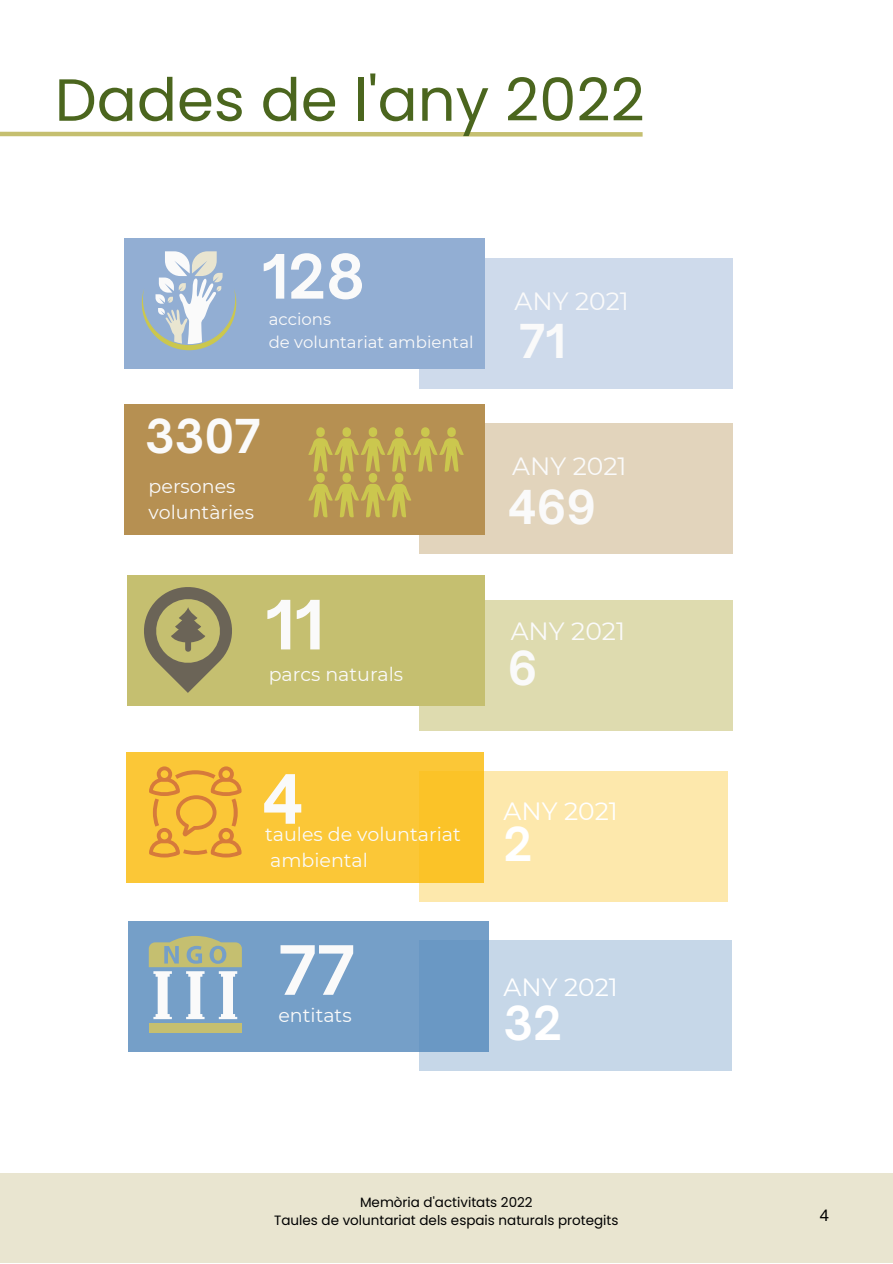
<style>
.page{position:relative;width:893px;height:1264px;background:#fff}
.page>*{position:absolute;margin:0;border:0;box-sizing:border-box;transform-origin:0 0}
.t1{font:700 64.95px "Open Sauce One";color:#fafafa}
.t2{font:59.4px "Poppins";color:#4b661e}
.t3{font:700 58.5px "Open Sauce One";color:#fafafa}
.t4{font:700 44.7px "Open Sauce One";color:#fafafa}
.t5{font:700 44.7px "Open Sauce One";color:#fff}
.t6{font:24.9px "Montserrat";color:#fafafa}
.t7{font:24.9px "Montserrat";color:#fff}
.t8{font:19.05px "Montserrat";color:#fafafa}
.t9{font:16.5px "Montserrat";color:#fafafa}
.t10{font:15px "Open Sauce One";color:#000}
.t11{font:13.5px "Poppins";color:#000}
</style>
<div class="page">
<div style="left:419px;top:423px;width:313px;height:130px;background:#e2d4bc"></div>
<div style="left:124px;top:405px;width:361px;height:130px;background:#b69052"></div>
<svg style="left:308px;top:427px;width:129px;height:90px"></svg>
<div style="left:419px;top:258px;width:313px;height:130px;background:#cedaeb"></div>
<div style="left:124px;top:239px;width:361px;height:130px;background:#92aed3"></div>
<svg style="left:142px;top:251px;width:94px;height:99px"></svg>
<div style="left:419px;top:600px;width:313px;height:130px;background:#dedbaf"></div>
<div style="left:128px;top:575px;width:357px;height:131px;background:#c5bf70"></div>
<svg style="left:144px;top:587px;width:88px;height:106px"></svg>
<div style="left:419px;top:771px;width:308px;height:130px;background:#fde8ac"></div>
<div style="left:126px;top:752px;width:357px;height:130px;background:linear-gradient(to right,#fbc83a,#fbc52f)"></div>
<svg style="left:149px;top:766px;width:92px;height:91px;background:#f0b138"></svg>
<div style="left:419px;top:940px;width:312px;height:130px;background:#c6d7e8"></div>
<div style="left:128px;top:921px;width:360px;height:130px;background:#759fc8"></div>
<div style="left:149px;top:1023px;width:93px;height:9px;background:#c5bf70"></div>
<svg style="left:149px;top:936px;width:93px;height:83px"></svg>
<div style="left:214px;top:948px;width:8px;height:12px;background:#c5bf70;border-radius:50%"></div>
<div style="left:0;top:1173px;width:892px;height:89px;background:#e9e5d0"></div>
<div style="left:0;top:132px;width:642px;height:5px;background:#c5bf70"></div>
<p class="t2" style="left:55px;top:58px;width:591px">Dades de l'any 2022</p>
<p class="t3" style="left:262px;top:240px;width:105px">128</p>
<p class="t9" style="left:269px;top:309px;width:64px">accions</p>
<p class="t9" style="left:269px;top:332px;width:206px">de voluntariat ambiental</p>
<p class="t4" style="left:519px;top:313px;width:48px">71</p>
<p class="t6" style="left:514px;top:285px;width:116px">ANY 2021</p>
<p class="t4" style="left:145px;top:408px;width:117px">3307</p>
<p class="t8" style="left:149px;top:474px;width:88px">persones</p>
<p class="t8" style="left:149px;top:500px;width:107px">voluntàries</p>
<p class="t1" style="left:265px;top:584px;width:60px">11</p>
<p class="t8" style="left:269px;top:662px;width:136px">parcs naturals</p>
<p class="t1" style="left:262px;top:758px;width:44px">4</p>
<p class="t8" style="left:265px;top:822px;width:197px">taules de voluntariat</p>
<p class="t8" style="left:270px;top:848px;width:99px">ambiental</p>
<p class="t1" style="left:278px;top:929px;width:78px">77</p>
<p class="t8" style="left:278px;top:1003px;width:75px">entitats</p>
<p class="t6" style="left:512px;top:451px;width:116px">ANY 2021</p>
<p class="t4" style="left:508px;top:479px;width:90px">469</p>
<p class="t6" style="left:510px;top:616px;width:116px">ANY 2021</p>
<p class="t4" style="left:508px;top:640px;width:31px">6</p>
<p class="t7" style="left:503px;top:795px;width:116px">ANY 2021</p>
<p class="t5" style="left:503px;top:816px;width:30px">2</p>
<p class="t7" style="left:503px;top:971px;width:116px">ANY 2021</p>
<p class="t5" style="left:503px;top:995px;width:60px">32</p>
<p class="t11" style="left:360px;top:1192px;width:174px">Memòria d'activitats 2022</p>
<p class="t11" style="left:274px;top:1210px;width:346px">Taules de voluntariat dels espais naturals protegits</p>
<p class="t10" style="left:819px;top:1205px;width:11px">4</p>
</div>
